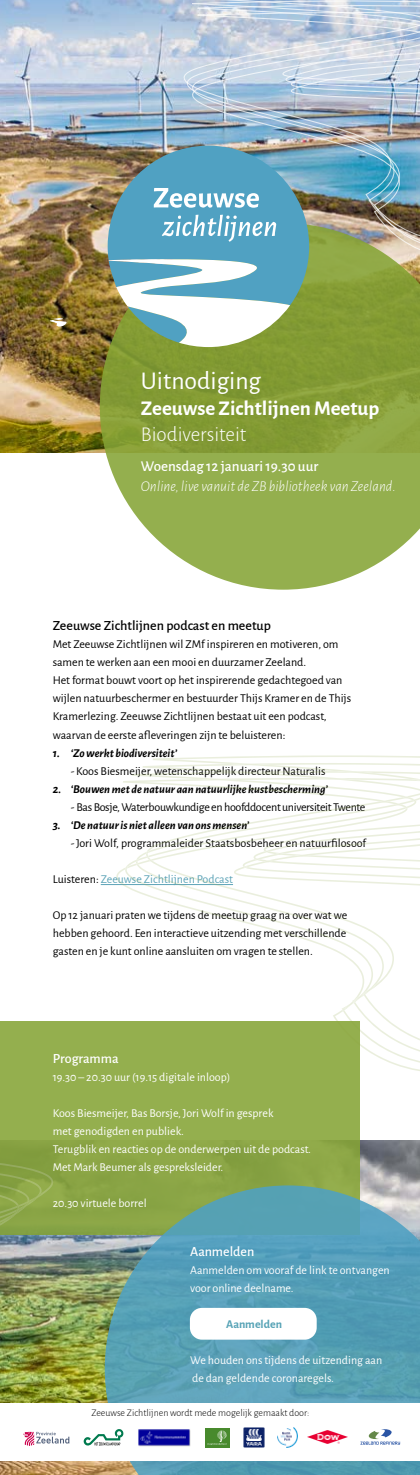
<style>
.page{position:relative;width:420px;height:1475px;background:#fff}
.page>*{position:absolute;margin:0;border:0;box-sizing:border-box;transform-origin:0 0}
.t1{font:25.6px "Alegreya Sans";color:#fff}
.t2{font:700 21px "Alegreya Sans";color:#fff}
.t3{font:300 21px "Alegreya Sans";color:#fff}
.t4{font:italic 300 15px "Alegreya Sans";color:#fff}
.t5{font:500 15px "Alegreya Sans";color:#fff}
.t6{font:500 14px "Alegreya Sans";color:#000}
.t7{font:500 14px "Alegreya Sans";color:#fff}
.t8{font:12px/18px "Alegreya Sans";color:#000}
.t9{font:12px/18px "Alegreya Sans";color:#fff}
.t10{font:italic 700 12px "Alegreya Sans";color:#000}
.t11{font:12px "Alegreya Sans";letter-spacing:-.025em;color:#000}
.t12{font:12px "Alegreya Sans";color:#5ca3b7}
.t13{font:700 12px "Alegreya Sans";color:#57a3b6}
.t14{font:300 10px "Alegreya Sans";color:#000}
.s1{font-style:italic}
.s2{color:#000}
</style>
<div class="page">
<img style="left:0;top:0;width:174px;height:452px">
<img style="left:174px;top:0;width:246px;height:223px">
<svg style="left:100px;top:223px;width:320px;height:366px;background:#98ad56"></svg>
<img style="left:108px;top:146px;width:201px;height:159px">
<svg style="left:154px;top:188px;width:105px;height:20px"></svg>
<svg style="left:162px;top:215px;width:114px;height:27px"></svg>
<svg style="left:109px;top:256px;width:181px;height:91px"></svg>
<svg style="left:48px;top:317px;width:19px;height:10px"></svg>
<svg style="left:136px;top:755px;width:284px;height:303px"></svg>
<img style="left:0;top:1139px;width:420px;height:335px">
<div style="left:0;top:1020px;width:359px;height:214px;background:#94af4e"></div>
<svg style="left:0;top:1153px;width:161px;height:81px"></svg>
<svg style="left:105px;top:1185px;width:315px;height:289px;background:#60a1ac"></svg>
<div style="left:190px;top:1307px;width:126px;height:32px;background:#fff;border-radius:12px"></div>
<div style="left:0;top:1402px;width:420px;height:58px;background:#fff"></div>
<svg style="left:23px;top:1431px;width:46px;height:14px"></svg>
<svg style="left:84px;top:1429px;width:39px;height:16px"></svg>
<img style="left:138px;top:1429px;width:52px;height:17px">
<svg style="left:205px;top:1428px;width:24px;height:18px"></svg>
<svg style="left:207px;top:1429px;width:20px;height:15px"></svg>
<img style="left:244px;top:1427px;width:20px;height:19px">
<img style="left:277px;top:1427px;width:20px;height:19px">
<img style="left:307px;top:1430px;width:40px;height:13px">
<svg style="left:360px;top:1429px;width:40px;height:15px"></svg>
<svg style="left:100px;top:870px;width:137px;height:19px"></svg>
<h1 class="t1" style="left:141px;top:362px;width:122px">Uitnodiging</h1>
<h2 class="t2" style="left:141px;top:392px;width:240px">Zeeuwse Zichtlijnen Meetup</h2>
<h2 class="t3" style="left:141px;top:420px;width:107px">Biodiversiteit</h2>
<p class="t5" style="left:141px;top:455px;width:179px">Woensdag 12 januari 19.30 uur</p>
<p class="t4" style="left:141px;top:476px;width:256px">Online, live vanuit de ZB bibliotheek van Zeeland.</p>
<p class="t6" style="left:53px;top:616px;width:219px">Zeeuwse Zichtlijnen podcast en meetup</p>
<p class="t8" style="left:53px;top:635px;width:300px">Met Zeeuwse Zichtlijnen wil ZMf inspireren en motiveren, om samen te werken aan een mooi en duurzamer Zeeland.<br>Het format bouwt voort op het inspirerende gedachtegoed van wijlen natuurbeschermer en bestuurder Thijs Kramer en de Thijs Kramerlezing. Zeeuwse Zichtlijnen bestaat uit een podcast, waarvan de eerste afleveringen zijn te beluisteren:</p>
<p class="t10" style="left:53px;top:743px;width:126px">1. ‘Zo werkt biodiversiteit’</p>
<p class="t8" style="left:71px;top:761px;width:256px"><span class="s1">-</span> Koos Biesmeijer, wetenschappelijk directeur Naturalis</p>
<p class="t10" style="left:53px;top:779px;width:276px">2. ‘Bouwen met de natuur aan natuurlijke kustbescherming’</p>
<p class="t11" style="left:71px;top:798px;width:296px">- Bas Bosje, Waterbouwkundige en hoofddocent universiteit Twente</p>
<p class="t10" style="left:53px;top:815px;width:198px">3. ‘De natuur is niet alleen van ons mensen’</p>
<p class="t8" style="left:71px;top:833px;width:297px"><span class="s1">-</span> Jori Wolf, programmaleider Staatsbosbeheer en natuurfilosoof</p>
<p class="t12" style="left:53px;top:870px;width:182px"><span class="s2">Luisteren:</span> Zeeuwse Zichtlijnen Podcast</p>
<p class="t8" style="left:53px;top:905px;width:296px;text-align:justify">Op 12 januari praten we tijdens de meetup graag na over wat we hebben gehoord. Een interactieve uitzending met verschillende gasten en je kunt online aansluiten om vragen te stellen.</p>
<p class="t7" style="left:53px;top:1047px;width:67px">Programma</p>
<p class="t9" style="left:53px;top:1066px;width:179px">19.30 – 20.30 uur (19.15 digitale inloop)</p>
<p class="t9" style="left:53px;top:1102px;width:259px">Koos Biesmeijer, Bas Borsje, Jori Wolf in gesprek<br>met genodigden en publiek.<br>Terugblik en reacties op de onderwerpen uit de podcast.<br>Met Mark Beumer als gespreksleider.</p>
<p class="t9" style="left:53px;top:1192px;width:95px">20.30 virtuele borrel</p>
<p class="t7" style="left:190px;top:1241px;width:66px">Aanmelden</p>
<p class="t9" style="left:190px;top:1260px;width:201px">Aanmelden om vooraf de link te ontvangen voor online deelname.</p>
<p class="t13" style="left:226px;top:1314px;width:57px">Aanmelden</p>
<p class="t9" style="left:190px;top:1350px;width:193px">We houden ons tijdens de uitzending aan de dan geldende coronaregels.</p>
<p class="t14" style="left:91px;top:1405px;width:219px">Zeeuwse Zichtlijnen wordt mede mogelijk gemaakt door:</p>
</div>
